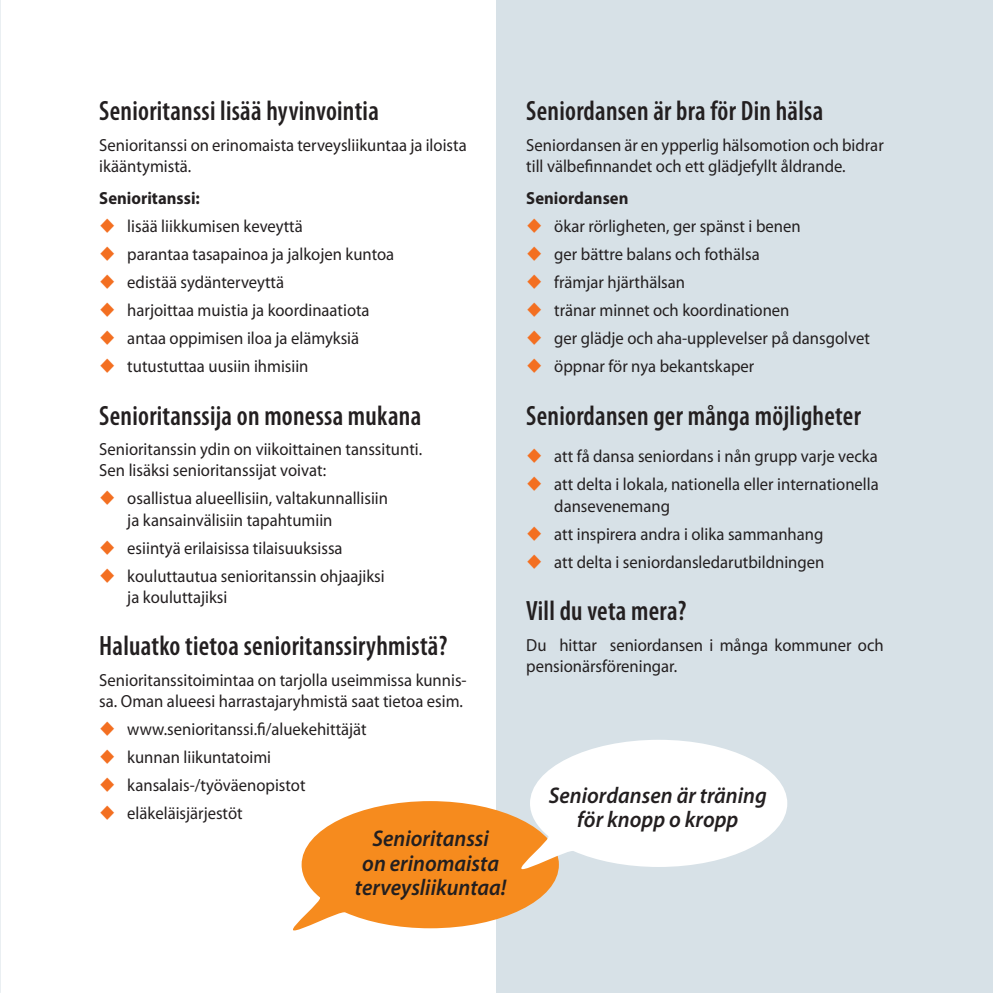
<style>
.page{position:relative;width:993px;height:993px;background:#fff}
.page>*{position:absolute;margin:0;border:0;box-sizing:border-box;transform-origin:0 0}
.t1{font:600 condensed 28px "Myriad Pro";letter-spacing:.01em;color:#231f20;scale:.95 1}
.t2{font:italic 600 22.75px/24.5px "Myriad Pro";color:#231f20;text-align:center;scale:.95 1}
.t3{font:17.5px/21px "Myriad Pro";color:#231f20;scale:.95 1}
.t4{font:700 17.5px "Myriad Pro";color:#231f20;scale:.95 1}
.s1{color:#f36f21}
</style>
<div class="page">
<div style="left:496px;top:0;width:496px;height:992px;background:#d7e1e7"></div>
<svg style="left:293px;top:740px;width:494px;height:191px"></svg>
<h1 class="t1" style="left:99px;top:100px;width:296px">Senioritanssi lisää hyvinvointia</h1>
<p class="t3" style="left:99px;top:137px;width:388px">Senioritanssi on erinomaista terveysliikuntaa ja iloista ikääntymistä.</p>
<p class="t4" style="left:99px;top:187px;width:107px">Senioritanssi:</p>
<p class="t3" style="left:99px;top:217px;width:216px"><span class="s1">◆</span> lisää liikkumisen keveyttä</p>
<p class="t3" style="left:99px;top:245px;width:312px"><span class="s1">◆</span> parantaa tasapainoa ja jalkojen kuntoa</p>
<p class="t3" style="left:99px;top:273px;width:196px"><span class="s1">◆</span> edistää sydänterveyttä</p>
<p class="t3" style="left:99px;top:301px;width:286px"><span class="s1">◆</span> harjoittaa muistia ja koordinaatiota</p>
<p class="t3" style="left:99px;top:329px;width:275px"><span class="s1">◆</span> antaa oppimisen iloa ja elämyksiä</p>
<p class="t3" style="left:99px;top:357px;width:222px"><span class="s1">◆</span> tutustuttaa uusiin ihmisiin</p>
<h1 class="t1" style="left:99px;top:404px;width:340px">Senioritanssija on monessa mukana</h1>
<p class="t3" style="left:99px;top:440px;width:341px">Senioritanssin ydin on viikoittainen tanssitunti.<br>Sen lisäksi senioritanssijat voivat:</p>
<p class="t3" style="left:127px;top:489px;width:276px;text-indent:-28px"><span class="s1">◆</span> osallistua alueellisiin, valtakunnallisiin ja kansainvälisiin tapahtumiin</p>
<p class="t3" style="left:99px;top:538px;width:257px"><span class="s1">◆</span> esiintyä erilaisissa tilaisuuksissa</p>
<p class="t3" style="left:127px;top:566px;width:272px;text-indent:-28px"><span class="s1">◆</span> kouluttautua senioritanssin ohjaajiksi ja kouluttajiksi</p>
<h1 class="t1" style="left:99px;top:635px;width:368px">Haluatko tietoa senioritanssiryhmistä?</h1>
<p class="t3" style="left:99px;top:671px;width:388px">Senioritanssitoimintaa on tarjolla useimmissa kunnis&shy;sa. Oman alueesi harrastajaryhmistä saat tietoa esim.</p>
<p class="t3" style="left:99px;top:720px;width:283px"><span class="s1">◆</span> www.senioritanssi.fi/aluekehittäjät</p>
<p class="t3" style="left:99px;top:748px;width:182px"><span class="s1">◆</span> kunnan liikuntatoimi</p>
<p class="t3" style="left:99px;top:776px;width:218px"><span class="s1">◆</span> kansalais-/työväenopistot</p>
<p class="t3" style="left:99px;top:804px;width:152px"><span class="s1">◆</span> eläkeläisjärjestöt</p>
<h2 class="t2" style="left:355px;top:828px;width:161px">Senioritanssi<br>on erinomaista terveysliikuntaa!</h2>
<h1 class="t1" style="left:526px;top:100px;width:314px">Seniordansen är bra för Din hälsa</h1>
<p class="t3" style="left:526px;top:137px;width:377px">Seniordansen är en ypperlig hälsomotion och bidrar till välbefinnandet och ett glädjefyllt åldrande.</p>
<p class="t4" style="left:526px;top:187px;width:109px">Seniordansen</p>
<p class="t3" style="left:526px;top:217px;width:290px"><span class="s1">◆</span> ökar rörligheten, ger spänst i benen</p>
<p class="t3" style="left:526px;top:245px;width:247px"><span class="s1">◆</span> ger bättre balans och fothälsa</p>
<p class="t3" style="left:526px;top:273px;width:169px"><span class="s1">◆</span> främjar hjärthälsan</p>
<p class="t3" style="left:526px;top:301px;width:278px"><span class="s1">◆</span> tränar minnet och koordinationen</p>
<p class="t3" style="left:526px;top:329px;width:363px"><span class="s1">◆</span> ger glädje och aha-upplevelser på dansgolvet</p>
<p class="t3" style="left:526px;top:357px;width:241px"><span class="s1">◆</span> öppnar för nya bekantskaper</p>
<h1 class="t1" style="left:526px;top:404px;width:353px">Seniordansen ger många möjligheter</h1>
<p class="t3" style="left:526px;top:447px;width:371px"><span class="s1">◆</span> att få dansa seniordans i nån grupp varje vecka</p>
<p class="t3" style="left:554px;top:475px;width:343px;text-indent:-28px"><span class="s1">◆</span> att delta i lokala, nationella eller internationella dansevenemang</p>
<p class="t3" style="left:526px;top:524px;width:314px"><span class="s1">◆</span> att inspirera andra i olika sammanhang</p>
<p class="t3" style="left:526px;top:552px;width:315px"><span class="s1">◆</span> att delta i seniordansledarutbildningen</p>
<h1 class="t1" style="left:526px;top:600px;width:170px">Vill du veta mera?</h1>
<p class="t3" style="left:526px;top:636px;width:377px">Du hittar seniordansen i många kommuner och pensionärsföreningar.</p>
<h2 class="t2" style="left:548px;top:785px;width:231px">Seniordansen är träning för knopp o kropp</h2>
</div>
